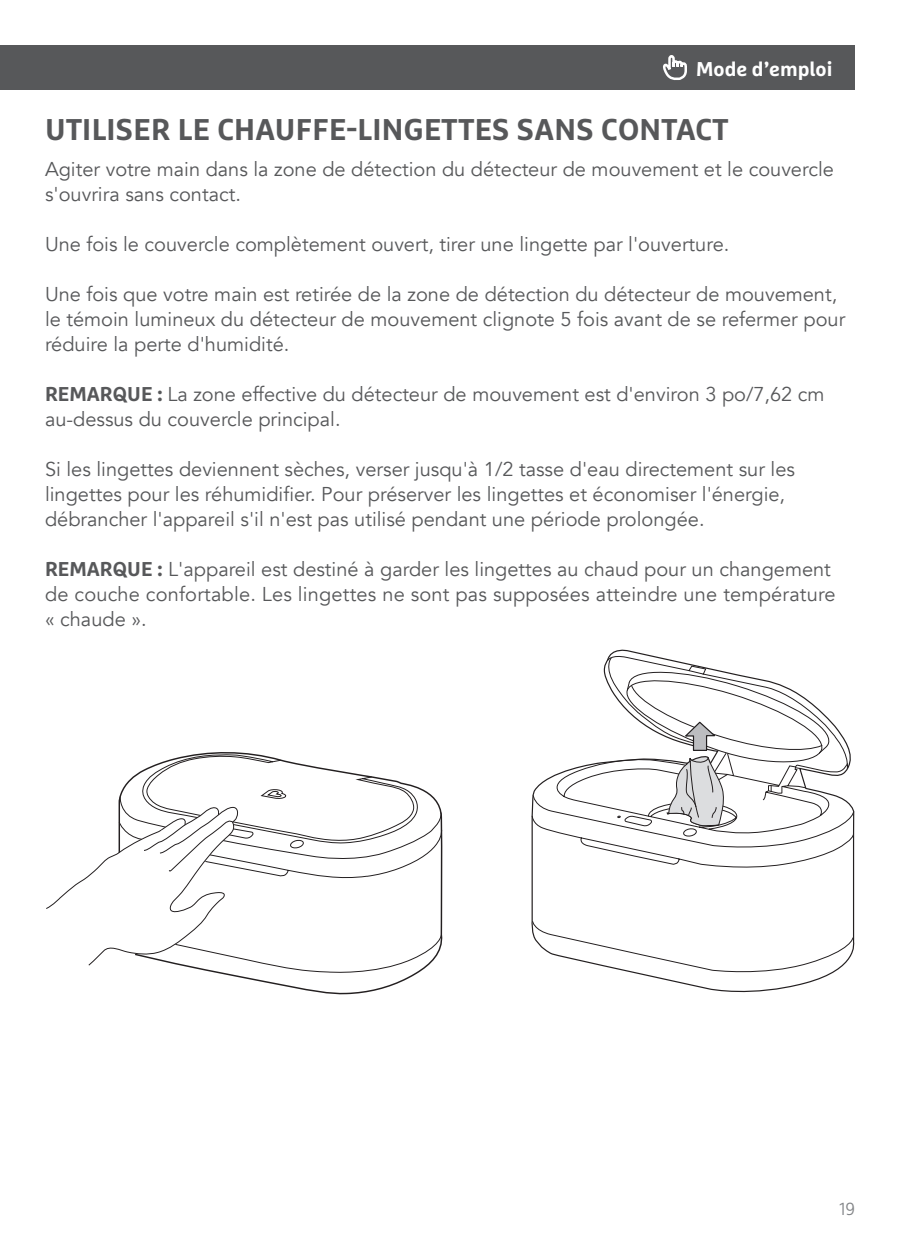
<style>
.page{position:relative;width:900px;height:1260px;background:#fff}
.page>*{position:absolute;margin:0;border:0;box-sizing:border-box;transform-origin:0 0}
.Content__Title{font:700 30px "Marselis OT";letter-spacing:.01em;color:#57585a}
.t1{font:20px/25px "Avenir";color:#57585a}
.t2{font:700 20px "Marselis OT";color:#fff}
.t3{font:300 17.5px "Marselis OT";color:#828487}
.s1{font-family:"Marselis OT";font-weight:700}
</style>
<div class="page">
<div style="left:0;top:45px;width:855px;height:45px;background:#57585a"></div>
<svg style="left:663px;top:55px;width:24px;height:25px"></svg>
<svg style="left:118px;top:752px;width:325px;height:242px"></svg>
<svg style="left:260px;top:789px;width:27px;height:10px"></svg>
<svg style="left:46px;top:806px;width:258px;height:160px"></svg>
<svg style="left:531px;top:649px;width:324px;height:344px"></svg>
<svg style="left:532px;top:654px;width:322px;height:322px"></svg>
<svg style="left:603px;top:657px;width:245px;height:180px"></svg>
<p class="t2" style="left:696px;top:57px;width:138px">Mode d’emploi</p>
<p class="Content__Title" style="left:45px;top:111px;width:685px">UTILISER LE CHAUFFE-LINGETTES SANS CONTACT</p>
<p class="t1" style="left:45px;top:157px;width:790px">Agiter votre main dans la zone de détection du détecteur de mouvement et le couvercle s'ouvrira sans contact.</p>
<p class="t1" style="left:45px;top:232px;width:686px">Une fois le couvercle complètement ouvert, tirer une lingette par l'ouverture.</p>
<p class="t1" style="left:45px;top:282px;width:802px">Une fois que votre main est retirée de la zone de détection du détecteur de mouvement, le témoin lumineux du détecteur de mouvement clignote 5 fois avant de se refermer pour réduire la perte d'humidité.</p>
<p class="t1" style="left:45px;top:382px;width:781px"><span class="s1">REMARQUE :</span> La zone effective du détecteur de mouvement est d'environ 3 po/7,62 cm au-dessus du couvercle principal.</p>
<p class="t1" style="left:45px;top:457px;width:752px">Si les lingettes deviennent sèches, verser jusqu'à 1/2 tasse d'eau directement sur les lingettes pour les réhumidifier. Pour préserver les lingettes et économiser l'énergie, débrancher l'appareil s'il n'est pas utilisé pendant une période prolongée.</p>
<p class="t1" style="left:45px;top:557px;width:792px"><span class="s1">REMARQUE :</span> L'appareil est destiné à garder les lingettes au chaud pour un changement de couche confortable. Les lingettes ne sont pas supposées atteindre une température « chaude ».</p>
<p class="t3" style="left:839px;top:1198px;width:17px">19</p>
</div>
